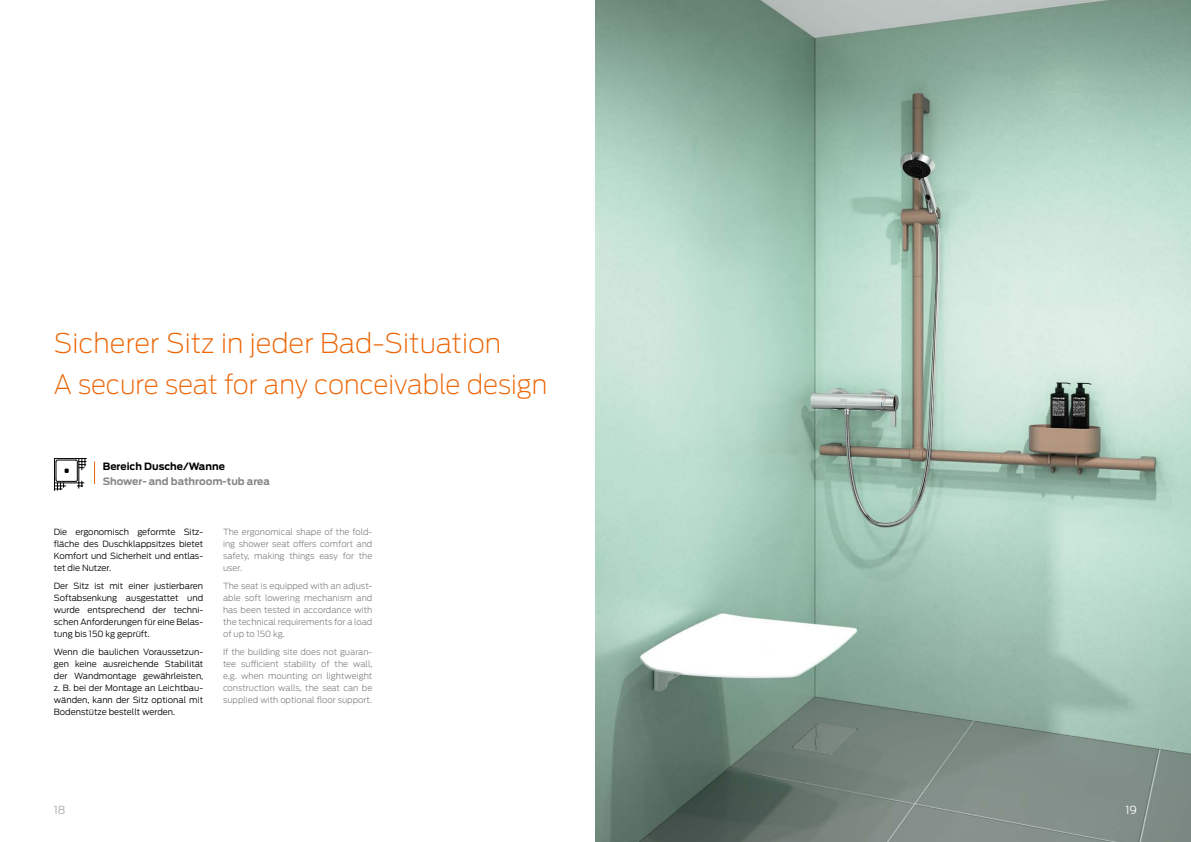
<style>
.page{position:relative;width:1191px;height:842px;background:#fff}
.page>*{position:absolute;margin:0;border:0;box-sizing:border-box;transform-origin:0 0}
.t1{font:200 27px "Antenna";color:#ec6608}
.t2{font:200 26.5px "Antenna";letter-spacing:-.005em;color:#ec6608}
.t3{font:300 11px "Antenna";color:#a8a8a7}
.t4{font:300 11px "Antenna";color:#fff}
.t5{font:700 10px "Antenna";color:#878787}
.t6{font:700 10px "Antenna";color:#000}
.t7{font:300 8.5px/12px "Antenna";color:#000;text-align:justify}
.t8{font:300 8.5px/12px "Antenna";color:#878787;text-align:justify}
</style>
<div class="page">
<img style="left:595px;top:0;width:596px;height:842px">
<svg style="left:94px;top:461px;width:1px;height:23px"></svg>
<svg style="left:54px;top:458px;width:33px;height:32px"></svg>
<h1 class="t1" style="left:54px;top:327px;width:449px">Sicherer Sitz in jeder Bad-Situation</h1>
<h2 class="t2" style="left:54px;top:369px;width:495px">A secure seat for any conceivable design</h2>
<p class="t6" style="left:103px;top:460px;width:124px">Bereich Dusche/Wanne</p>
<p class="t5" style="left:103px;top:475px;width:169px">Shower- and bathroom-tub area</p>
<p class="t7" style="left:54px;top:526px;width:151px">Die ergonomisch geformte Sitz&shy;fläche des Duschklappsitzes bietet Komfort und Sicherheit und entlas&shy;tet die Nutzer.</p>
<p class="t7" style="left:54px;top:580px;width:151px">Der Sitz ist mit einer justierbaren Softabsenkung ausgestattet und wurde entsprechend der techni&shy;schen Anforderungen für eine Belas&shy;tung bis 150 kg geprüft.</p>
<p class="t7" style="left:54px;top:645px;width:151px">Wenn die baulichen Voraussetzun&shy;gen keine ausreichende Stabilität der Wandmontage gewährleisten, z. B. bei der Montage an Leichtbau&shy;wänden, kann der Sitz optional mit Bodenstütze bestellt werden.</p>
<p class="t8" style="left:223px;top:526px;width:151px">The ergonomical shape of the fold&shy;ing shower seat offers comfort and safety, making things easy for the user.</p>
<p class="t8" style="left:223px;top:580px;width:151px">The seat is equipped with an adjust&shy;able soft lowering mechanism and has been tested in accordance with the technical requirements for a load of up to 150 kg.</p>
<p class="t8" style="left:223px;top:645px;width:151px">If the building site does not guaran&shy;tee sufficient stability of the wall, e.g. when mounting on lightweight construction walls, the seat can be supplied with optional floor support.</p>
<p class="t3" style="left:54px;top:803px;width:13px">18</p>
<p class="t4" style="left:1125px;top:803px;width:13px">19</p>
</div>
